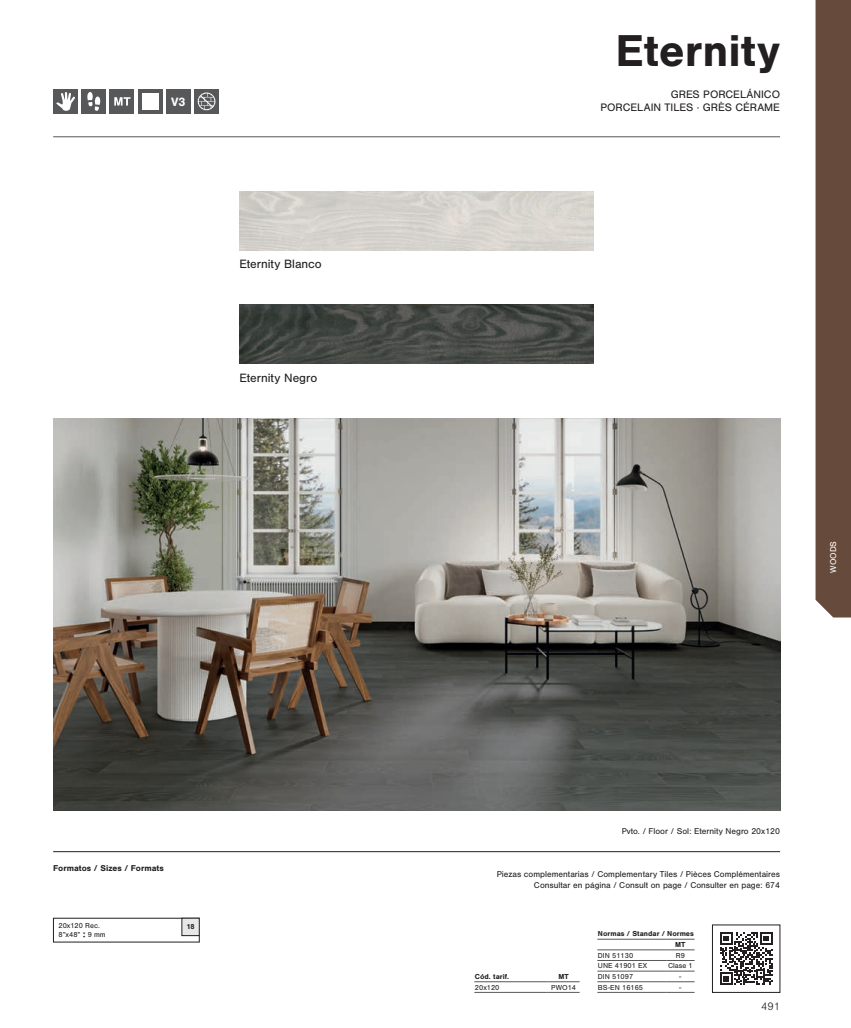
<style>
.page{position:relative;width:851px;height:1028px;background:#fff}
.page>*{position:absolute;margin:0;border:0;box-sizing:border-box;transform-origin:0 0}
.WOODS_MADERAS_DERECHA{font:700 46.25px "Nimbus San";color:#231f20}
.MODELO_Y_COLOR_PIEZA{font:12.5px "Nimbus San";color:#231f20}
.t1{font:700 12.5px "Nimbus San";color:#fff}
.DESCRIPCION_FAMILIA{font:11.25px "Nimbus San";color:#231f20}
.t2{font:300 11.25px "Nimbus San";color:#231f20}
.NOTA_PIEZAS_COMPLEMENTARIAS{font:8.75px "Nimbus San";color:#231f20}
.DESCRIPCION_AMBIENTE{font:8.75px "Nimbus San";color:#231f20}
.NOTA_FORMATO_SIZES_FORMATS{font:700 8.75px "Nimbus San";color:#231f20}
.t3{font:8.75px "Nimbus San";color:#fff}
.FORMATO_CROQUIS{font:7.5px "Nimbus San";color:#231f20}
.TABLA_PACKING{font:700 7.5px/10.6px "Nimbus San";color:#231f20}
.TABLA_PACKING-2{font:7.5px "Nimbus San";color:#231f20}
.NºCARAS{font:700 7.5px "Nimbus San";color:#231f20}
</style>
<div class="page">
<hr style="left:53px;top:136px;width:727px;height:1px;background:#57585a">
<hr style="left:474px;top:981px;width:73px;height:1px;background:#57585a">
<hr style="left:474px;top:992px;width:73px;height:1px;background:#57585a">
<hr style="left:547px;top:981px;width:32px;height:1px;background:#57585a">
<hr style="left:547px;top:992px;width:32px;height:1px;background:#57585a">
<hr style="left:597px;top:939px;width:69px;height:1px;background:#57585a">
<svg style="left:666px;top:939px;width:28px;height:1px"></svg>
<hr style="left:597px;top:949px;width:69px;height:1px;background:#57585a">
<hr style="left:597px;top:960px;width:69px;height:1px;background:#57585a">
<svg style="left:666px;top:960px;width:28px;height:1px"></svg>
<hr style="left:597px;top:970px;width:69px;height:1px;background:#57585a">
<svg style="left:666px;top:970px;width:28px;height:1px"></svg>
<hr style="left:597px;top:981px;width:69px;height:1px;background:#57585a">
<svg style="left:666px;top:981px;width:28px;height:1px"></svg>
<hr style="left:597px;top:992px;width:69px;height:1px;background:#57585a">
<svg style="left:666px;top:992px;width:28px;height:1px"></svg>
<svg style="left:666px;top:949px;width:28px;height:1px"></svg>
<img style="left:53px;top:418px;width:727px;height:392px">
<hr style="left:53px;top:851px;width:727px;height:1px;background:#231f20">
<div style="left:182px;top:918px;width:17px;height:17px;background:#e6e7e9"></div>
<div style="left:181px;top:918px;width:18px;height:18px;border:1px solid #231f20"></div>
<img style="left:239px;top:305px;width:355px;height:59px">
<svg style="left:720px;top:932px;width:52px;height:53px"></svg>
<div style="left:53px;top:89px;width:25px;height:25px;background:#57585a"></div>
<svg style="left:56px;top:92px;width:19px;height:19px"></svg>
<div style="left:81px;top:89px;width:25px;height:25px;background:#57585a"></div>
<svg style="left:87px;top:92px;width:13px;height:19px"></svg>
<div style="left:110px;top:89px;width:24px;height:25px;background:#57585a"></div>
<svg style="left:114px;top:97px;width:16px;height:9px"></svg>
<div style="left:138px;top:89px;width:24px;height:25px;background:#57585a"></div>
<div style="left:142px;top:93px;width:16px;height:16px;background:#fff"></div>
<div style="left:166px;top:89px;width:25px;height:25px;background:#57585a"></div>
<div style="left:194px;top:89px;width:25px;height:25px;background:#57585a"></div>
<svg style="left:198px;top:92px;width:17px;height:18px"></svg>
<svg style="left:815px;top:0;width:35px;height:617px;background:#72594b"></svg>
<p class="t1" style="left:171px;top:94px;width:16px">V3</p>
<p class="MODELO_Y_COLOR_PIEZA" style="left:239px;top:257px;width:84px">Eternity Blanco</p>
<p class="MODELO_Y_COLOR_PIEZA" style="left:239px;top:371px;width:79px">Eternity Negro</p>
<p class="NOTA_FORMATO_SIZES_FORMATS" style="left:53px;top:863px;width:112px">Formatos / Sizes / Formats</p>
<p class="FORMATO_CROQUIS" style="left:58px;top:921px;width:43px">20x120 Rec.</p>
<p class="FORMATO_CROQUIS" style="left:58px;top:930px;width:49px">8”x48” 9 mm</p>
<p class="NºCARAS" style="left:186px;top:922px;width:10px">18</p>
<p class="WOODS_MADERAS_DERECHA" style="left:615px;top:25px;width:166px">Eternity</p>
<p class="DESCRIPCION_FAMILIA" style="left:670px;top:88px;width:111px">GRES PORCELÁNICO</p>
<p class="DESCRIPCION_FAMILIA" style="left:600px;top:101px;width:181px">PORCELAIN TILES · GRÈS CÉRAME</p>
<p class="t3" style="left:828px;top:573px;width:33px;rotate:-90deg">WOODS</p>
<p class="DESCRIPCION_AMBIENTE" style="left:621px;top:826px;width:160px">Pvto. / Floor / Sol: Eternity Negro 20x120</p>
<p class="NOTA_PIEZAS_COMPLEMENTARIAS" style="left:496px;top:869px;width:285px">Piezas complementarias / Complementary Tiles / Pièces Complémentaires</p>
<p class="NOTA_PIEZAS_COMPLEMENTARIAS" style="left:534px;top:880px;width:247px">Consultar en página / Consult on page / Consulter en page: 674</p>
<p class="TABLA_PACKING" style="left:475px;top:971px;width:36px">Cód. tarif.</p>
<p class="TABLA_PACKING" style="left:558px;top:971px;width:12px">MT</p>
<p class="TABLA_PACKING-2" style="left:475px;top:983px;width:26px">20x120</p>
<p class="TABLA_PACKING-2" style="left:551px;top:983px;width:26px">PWO14</p>
<p class="TABLA_PACKING" style="left:675px;top:928px;width:20px;text-indent:-77px">Normas / Standar / Normes<br>MT</p>
<p class="FORMATO_CROQUIS" style="left:598px;top:951px;width:37px">DIN 51130</p>
<p class="FORMATO_CROQUIS" style="left:675px;top:951px;width:10px">R9</p>
<p class="FORMATO_CROQUIS" style="left:598px;top:961px;width:51px">UNE 41901 EX</p>
<p class="FORMATO_CROQUIS" style="left:668px;top:961px;width:26px">Clase 1</p>
<p class="FORMATO_CROQUIS" style="left:598px;top:972px;width:37px">DIN 51097</p>
<p class="FORMATO_CROQUIS" style="left:679px;top:972px;width:4px">-</p>
<p class="FORMATO_CROQUIS" style="left:598px;top:983px;width:47px">BS-EN 16165</p>
<p class="FORMATO_CROQUIS" style="left:679px;top:983px;width:4px">-</p>
<p class="t2" style="left:761px;top:1000px;width:20px">491</p>
</div>
